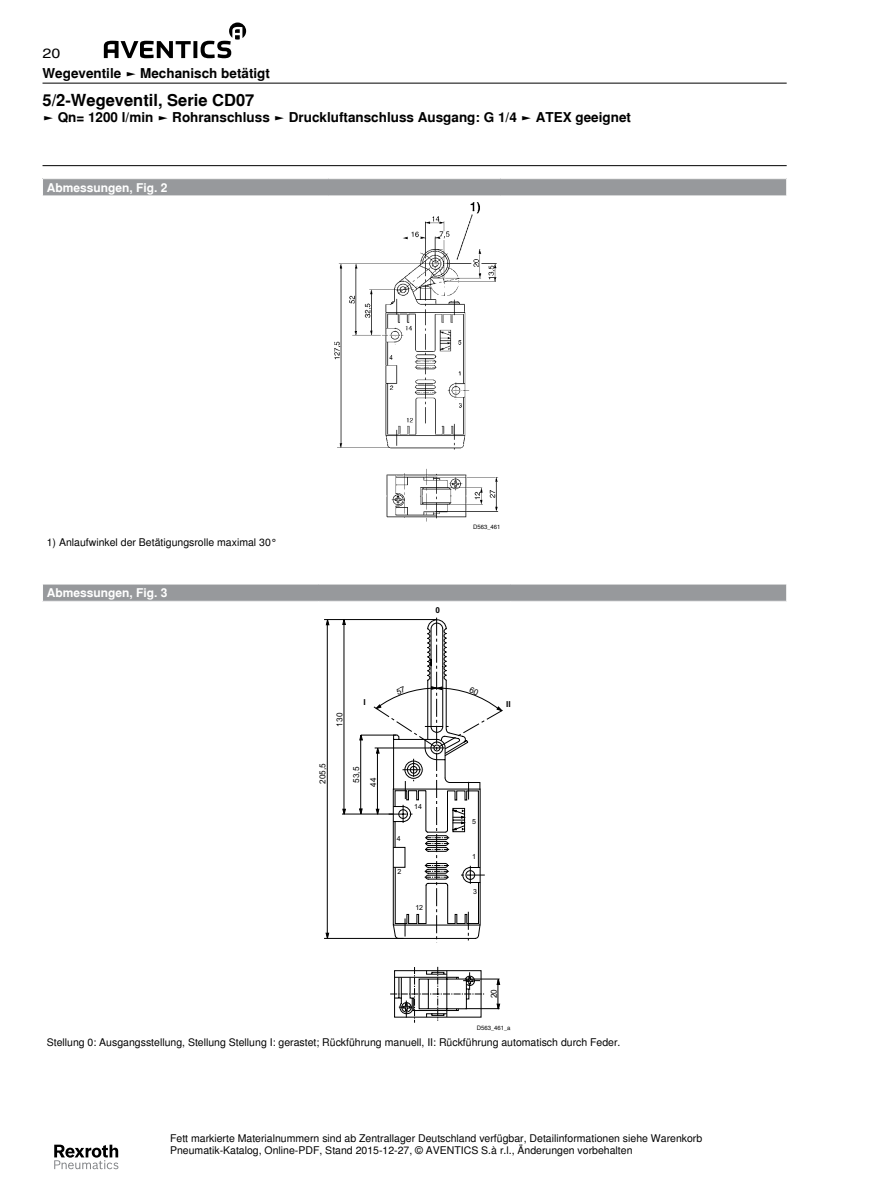
<style>
.page{position:relative;width:893px;height:1191px;background:#fff}
.page>*{position:absolute;margin:0;border:0;box-sizing:border-box;transform-origin:0 0}
.t1{font:700 16.5px "Nimbus Sans Global";color:#000}
.t2{font:700 13.5px "Nimbus Sans Global";color:#000}
.t3{font:13.5px "Nimbus Sans Global";color:#000;scale:1.2 1}
.t4{font:700 12px "Nimbus Sans Global";color:#fff}
.t5{font:10.5px/12.6px "Nimbus Sans Global";color:#000}
.t6{font:8.25px/17px "Arial";color:#000}
.t7{font:700 8.25px "Arial";color:#000}
.t8{font:7.05px "Arial";color:#000}
.t9{font:6px "Nimbus Sans Global";color:#000}
</style>
<div class="page">
<svg style="left:104px;top:23px;width:142px;height:35px"></svg>
<svg style="left:54px;top:1144px;width:64px;height:25px"></svg>
<hr style="left:43px;top:83px;width:744px;height:1px;background:#000">
<hr style="left:43px;top:165px;width:744px;height:1px;background:#000">
<div style="left:43px;top:179px;width:744px;height:17px;background:#97999c"></div>
<svg style="left:786px;top:179px;width:1px;height:17px"></svg>
<img style="left:334px;top:202px;width:165px;height:320px">
<div style="left:43px;top:584px;width:744px;height:17px;background:#97999c"></div>
<hr style="left:43px;top:584px;width:276px;height:1px;background:#fff">
<hr style="left:319px;top:584px;width:192px;height:1px;background:#fff">
<hr style="left:511px;top:584px;width:276px;height:1px;background:#fff">
<svg style="left:786px;top:584px;width:1px;height:17px"></svg>
<svg style="left:390px;top:966px;width:95px;height:56px"></svg>
<hr style="left:466px;top:1008px;width:34px;height:1px;background:#000">
<hr style="left:465px;top:978px;width:35px;height:1px;background:#000">
<svg style="left:497px;top:978px;width:3px;height:31px"></svg>
<svg style="left:324px;top:619px;width:49px;height:319px"></svg>
<svg style="left:360px;top:734px;width:3px;height:6px"></svg>
<svg style="left:359px;top:808px;width:3px;height:6px"></svg>
<svg style="left:326px;top:933px;width:3px;height:6px"></svg>
<hr style="left:327px;top:623px;width:1px;height:314px;background:#000">
<svg style="left:343px;top:809px;width:3px;height:6px"></svg>
<svg style="left:326px;top:619px;width:3px;height:6px"></svg>
<svg style="left:373px;top:617px;width:130px;height:324px"></svg>
<p class="t3" style="left:43px;top:43px;width:17px">20</p>
<p class="t2" style="left:43px;top:63px;width:229px">Wegeventile ► Mechanisch betätigt</p>
<h1 class="t1" style="left:43px;top:87px;width:213px">5/2-Wegeventil, Serie CD07</h1>
<p class="t2" style="left:43px;top:107px;width:590px">► Qn= 1200 l/min ► Rohranschluss ► Druckluftanschluss Ausgang: G 1/4 ► ATEX geeignet</p>
<p class="t4" style="left:47px;top:178px;width:122px">Abmessungen, Fig. 2</p>
<p class="t5" style="left:47px;top:535px;width:232px">1) Anlaufwinkel der Betätigungsrolle maximal 30°</p>
<p class="t4" style="left:47px;top:583px;width:122px">Abmessungen, Fig. 3</p>
<p class="t7" style="left:436px;top:604px;width:6px">0</p>
<p class="t9" style="left:473px;top:523px;width:29px">D563_461</p>
<p class="t6" style="left:331px;top:726px;width:15px;rotate:-90deg">130</p>
<p class="t7" style="left:364px;top:696px;width:4px">I</p>
<p class="t6" style="left:314px;top:783px;width:22px;rotate:-90deg">205,5</p>
<p class="t6" style="left:348px;top:786px;width:21px;text-indent:4px;rotate:-90deg">53,5<br>44</p>
<p class="t8" style="left:397px;top:834px;width:5px">4</p>
<p class="t8" style="left:397px;top:867px;width:5px">2</p>
<p class="t8" style="left:414px;top:801px;width:9px">14</p>
<p class="t8" style="left:415px;top:903px;width:9px">12</p>
<p class="t7" style="left:506px;top:698px;width:6px">II</p>
<p class="t8" style="left:472px;top:817px;width:5px">5</p>
<p class="t8" style="left:472px;top:851px;width:5px">1</p>
<p class="t8" style="left:473px;top:887px;width:5px">3</p>
<p class="t6" style="left:485px;top:998px;width:11px;rotate:-90deg">20</p>
<p class="t9" style="left:477px;top:1023px;width:35px">D563_461_a</p>
<p class="t5" style="left:47px;top:1035px;width:575px">Stellung 0: Ausgangsstellung, Stellung Stellung I: gerastet; Rückführung manuell, II: Rückführung automatisch durch Feder.</p>
<p class="t5" style="left:170px;top:1131px;width:534px">Fett markierte Materialnummern sind ab Zentrallager Deutschland verfügbar, Detailinformationen siehe Warenkorb<br>Pneumatik-Katalog, Online-PDF, Stand 2015-12-27, © AVENTICS S.à r.l., Änderungen vorbehalten</p>
</div>
